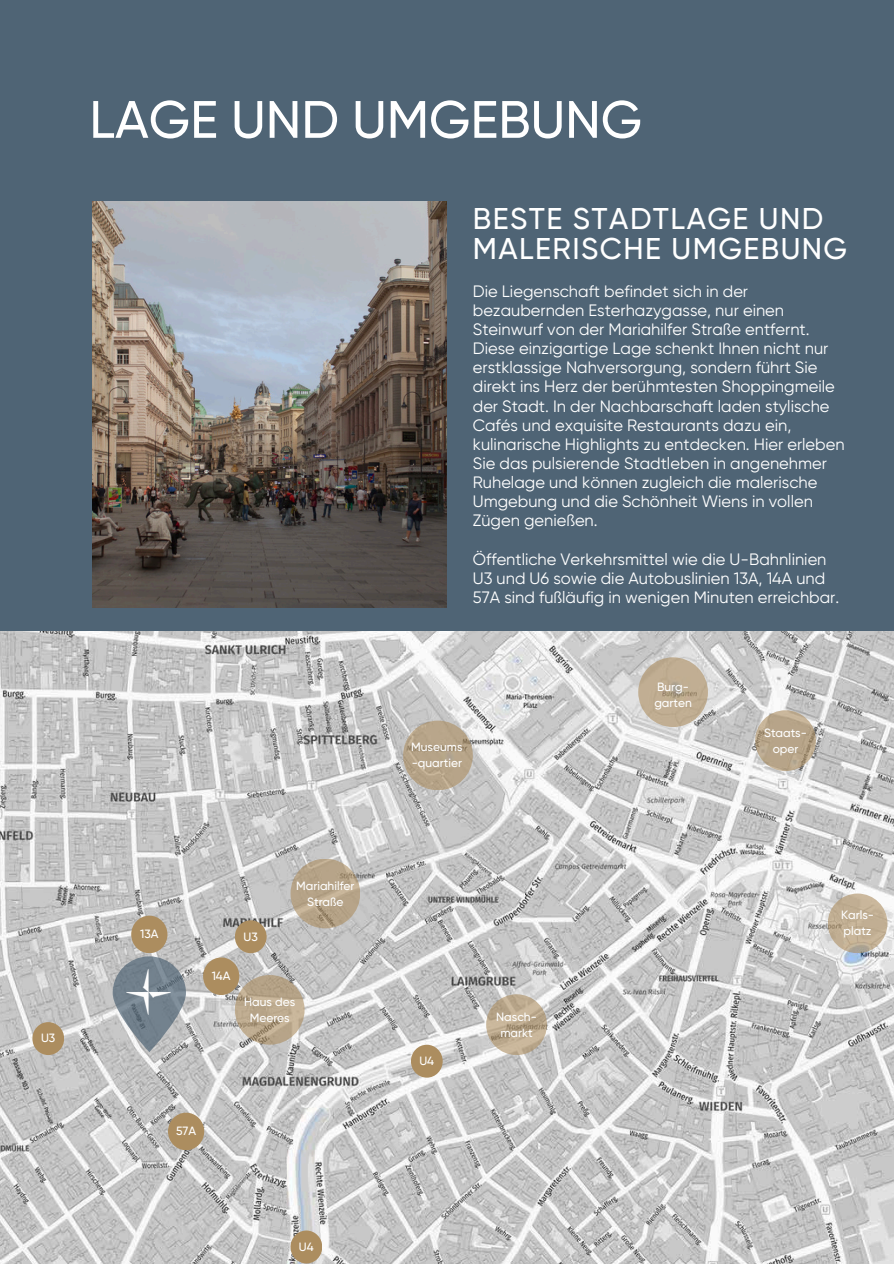
<style>
.page{position:relative;width:894px;height:1264px;background:#fff}
.page>*{position:absolute;margin:0;border:0;box-sizing:border-box;transform-origin:0 0}
.t1{font:500 52.5px "Gilroy";color:#fff}
.t2{font:500 30px/30.3px "Gilroy";letter-spacing:.05em;color:#fff}
.t3{font:16.5px/19.2px "Gilroy";color:#fff}
.t4{font:500 12px/16px "Gilroy";color:#fff;text-align:center}
</style>
<div class="page">
<div style="left:0;top:0;width:893px;height:1263px;background:#4f6475"></div>
<img style="left:93px;top:201px;width:353px;height:407px">
<img style="left:0;top:631px;width:893px;height:632px">
<svg style="left:113px;top:956px;width:73px;height:95px;fill:#73828e"></svg>
<img style="left:127px;top:969px;width:45px;height:45px">
<svg style="left:486px;top:994px;width:61px;height:61px"></svg>
<svg style="left:403px;top:720px;width:69px;height:70px;fill:#b6a488"></svg>
<svg style="left:290px;top:858px;width:70px;height:70px;fill:#b6a488"></svg>
<svg style="left:827px;top:893px;width:60px;height:60px;fill:#c1ae93"></svg>
<svg style="left:755px;top:710px;width:60px;height:61px;fill:#b7a489"></svg>
<div style="left:235px;top:920px;width:31px;height:33px;background:#ac8d5f;border-radius:50%"></div>
<div style="left:32px;top:1022px;width:32px;height:33px;background:#ac8d5f;border-radius:50%"></div>
<svg style="left:235px;top:975px;width:69px;height:69px;fill:#b8a589"></svg>
<svg style="left:638px;top:657px;width:69px;height:70px;fill:#c1ae93"></svg>
<div style="left:411px;top:1044px;width:31px;height:33px;background:#ac8d5f;border-radius:50%"></div>
<div style="left:290px;top:1230px;width:32px;height:33px;background:#ac8d5f;border-radius:50%"></div>
<div style="left:131px;top:915px;width:36px;height:38px;background:#ac8d5f;border-radius:50%"></div>
<div style="left:203px;top:957px;width:36px;height:38px;background:#ac8d5f;border-radius:50%"></div>
<div style="left:168px;top:1112px;width:36px;height:38px;background:#ac8d5f;border-radius:50%"></div>
<p class="t1" style="left:89px;top:89px;width:554px">LAGE UND UMGEBUNG</p>
<p class="t2" style="left:472px;top:204px;width:376px">BESTE STADTLAGE UND<br>MALERISCHE UMGEBUNG</p>
<h3 class="t3" style="left:472px;top:281px;width:373px">Die Liegenschaft befindet sich in der bezaubernden Esterhazygasse, nur einen Steinwurf von der Mariahilfer Straße entfernt.<br>Diese einzigartige Lage schenkt Ihnen nicht nur erstklassige Nahversorgung, sondern führt Sie direkt ins Herz der berühmtesten Shoppingmeile der Stadt. In der Nachbarschaft laden stylische Cafés und exquisite Restaurants dazu ein, kulinarische Highlights zu entdecken. Hier erleben Sie das pulsierende Stadtleben in angenehmer Ruhelage und können zugleich die malerische Umgebung und die Schönheit Wiens in vollen Zügen genießen.</h3>
<h3 class="t3" style="left:472px;top:549px;width:368px">Öffentliche Verkehrsmittel wie die U-Bahnlinien<br>U3 und U6 sowie die Autobuslinien 13A, 14A und<br>57A sind fußläufig in wenigen Minuten erreichbar.</h3>
<p class="t4" style="left:411px;top:739px;width:53px;text-align:left">Museums -quartier</p>
<p class="t4" style="left:654px;top:679px;width:39px;text-align:left">Burg&shy;garten</p>
<p class="t4" style="left:763px;top:724px;width:44px">Staats&shy;oper</p>
<h4 class="t4" style="left:41px;top:1030px;width:16px">U3</h4>
<h4 class="t4" style="left:140px;top:926px;width:20px">13A</h4>
<p class="t4" style="left:212px;top:967px;width:20px">14A</p>
<h2 class="t4" style="left:243px;top:928px;width:16px">U3</h2>
<h4 class="t4" style="left:296px;top:877px;width:60px">Mariahilfer<br>Straße</h4>
<p class="t4" style="left:244px;top:993px;width:53px">Haus des<br>Meeres</p>
<p class="t4" style="left:176px;top:1123px;width:22px">57A</p>
<p class="t4" style="left:299px;top:1238px;width:16px">U4</p>
<h4 class="t4" style="left:419px;top:1052px;width:16px">U4</h4>
<p class="t4" style="left:496px;top:1008px;width:42px">Nasch&shy;markt</p>
<h4 class="t4" style="left:840px;top:907px;width:34px;text-align:left">Karls&shy;platz</h4>
</div>
